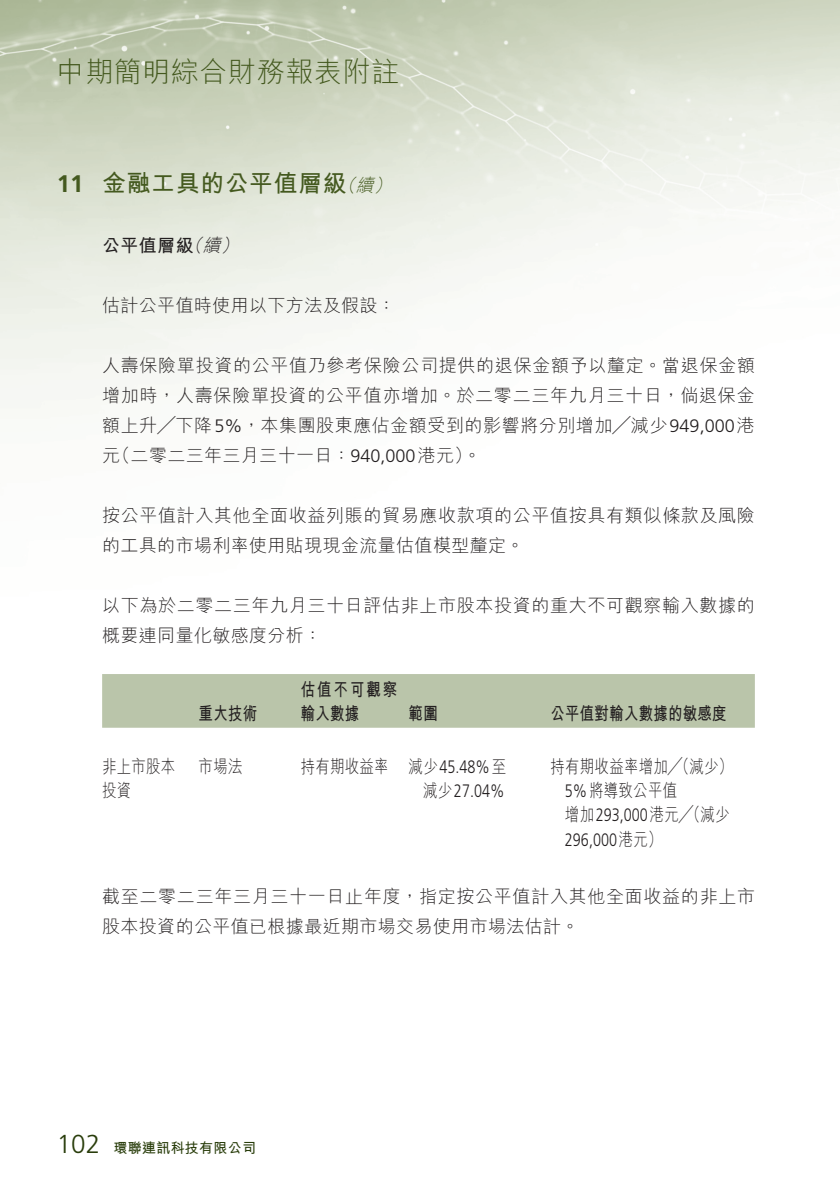
<style>
.page{position:relative;width:840px;height:1191px;background:#fff}
.page>*{position:absolute;margin:0;border:0;box-sizing:border-box;transform-origin:0 0}
.t1{font:300 28px "M Hei HK";letter-spacing:.02em;color:#44591f}
._01_H1{font:700 24px "M Hei HK";letter-spacing:.02em;color:#44591f}
._00_txt{font:300 18px/30px "M Hei HK";letter-spacing:.035em;color:#231f20}
._50_Table_txt{font:300 18px/24px "M Hei HK";letter-spacing:.02em;color:#231f20;scale:.8 1}
._50_Table_txt-2{font:300 18px "Frutiger LT Std";color:#231f20;scale:.8 1}
._50_Table_txt-3{font:700 18px "M Hei HK";letter-spacing:.02em;color:#231f20;scale:.8 1}
._50_Table_txt-4{font:700 18px/24px "M Hei HK";letter-spacing:.14em;color:#231f20;scale:.8 1}
._02_H2{font:700 18px "M Hei HK";letter-spacing:.02em;color:#231f20}
.t2{font:700 14px "M Hei HK";letter-spacing:.02em;color:#293d0b}
.s1{font-family:"Frutiger LT Std"}
.s2{font-weight:300;font-style:italic;font-size:18px}
.s3{font-weight:300;font-style:italic}
.s4{font-family:"M Hei HK"}
.s5{font-family:"Frutiger LT Std";font-weight:300;font-size:26px}
</style>
<div class="page">
<img style="left:0;top:0;width:839px;height:728px">
<div style="left:102px;top:674px;width:652px;height:53px;background:#bac5aa"></div>
<h1 class="t1" style="left:57px;top:57px;width:344px">中期簡明綜合財務報表附註</h1>
<p class="_01_H1" style="left:57px;top:165px;width:340px"><span class="s1">11</span> 金融工具的公平值層級<span class="s2">（續）</span></p>
<p class="_02_H2" style="left:102px;top:232px;width:142px">公平值層級<span class="s3">（續）</span></p>
<p class="_00_txt" style="left:102px;top:290px;width:295px">估計公平值時使用以下方法及假設：</p>
<p class="_00_txt" style="left:102px;top:350px;width:654px;text-align:justify">人壽保險單投資的公平值乃參考保險公司提供的退保金額予以釐定。當退保金額增加時，人壽保險單投資的公平值亦增加。於二零二三年九月三十日，倘退保金額上升╱下降<span class="s1">5%</span>，本集團股東應佔金額受到的影響將分別增加╱減少<span class="s1">949,000</span>港元（二零二三年三月三十一日：<span class="s1">940,000</span>港元）。</p>
<p class="_00_txt" style="left:102px;top:500px;width:654px">按公平值計入其他全面收益列賬的貿易應收款項的公平值按具有類似條款及風險的工具的市場利率使用貼現現金流量估值模型釐定。</p>
<p class="_00_txt" style="left:102px;top:590px;width:654px">以下為於二零二三年九月三十日評估非上市股本投資的重大不可觀察輸入數據的概要連同量化敏感度分析：</p>
<p class="_50_Table_txt-3" style="left:198px;top:700px;width:75px">重大技術</p>
<p class="_50_Table_txt-4" style="left:300px;top:675px;width:122px">估值不可觀察輸入數據</p>
<p class="_50_Table_txt-3" style="left:408px;top:700px;width:38px">範圍</p>
<p class="_50_Table_txt-3" style="left:550px;top:700px;width:221px">公平值對輸入數據的敏感度</p>
<p class="_50_Table_txt" style="left:550px;top:754px;width:229px">持有期收益率增加╱（減少）</p>
<p class="_50_Table_txt" style="left:564px;top:778px;width:142px"><span class="s1">5%</span>將導致公平值</p>
<p class="_50_Table_txt" style="left:564px;top:802px;width:207px">增加<span class="s1">293,000</span>港元╱（減少</p>
<p class="_50_Table_txt-2" style="left:564px;top:829px;width:123px">296,000<span class="s4">港元）</span></p>
<p class="_00_txt" style="left:102px;top:881px;width:654px">截至二零二三年三月三十一日止年度，指定按公平值計入其他全面收益的非上市股本投資的公平值已根據最近期市場交易使用市場法估計。</p>
<p class="_50_Table_txt" style="left:102px;top:754px;width:93px">非上市股本投資</p>
<p class="_50_Table_txt" style="left:198px;top:754px;width:56px">市場法</p>
<p class="_50_Table_txt" style="left:300px;top:754px;width:111px">持有期收益率</p>
<p class="_50_Table_txt-2" style="left:408px;top:757px;width:123px"><span class="s4">減少</span>45.48%<span class="s4">至</span></p>
<p class="_50_Table_txt-2" style="left:423px;top:781px;width:103px"><span class="s4">減少</span>27.04%</p>
<p class="t2" style="left:57px;top:1138px;width:201px"><span class="s5">102</span> 環聯連訊科技有限公司</p>
</div>
